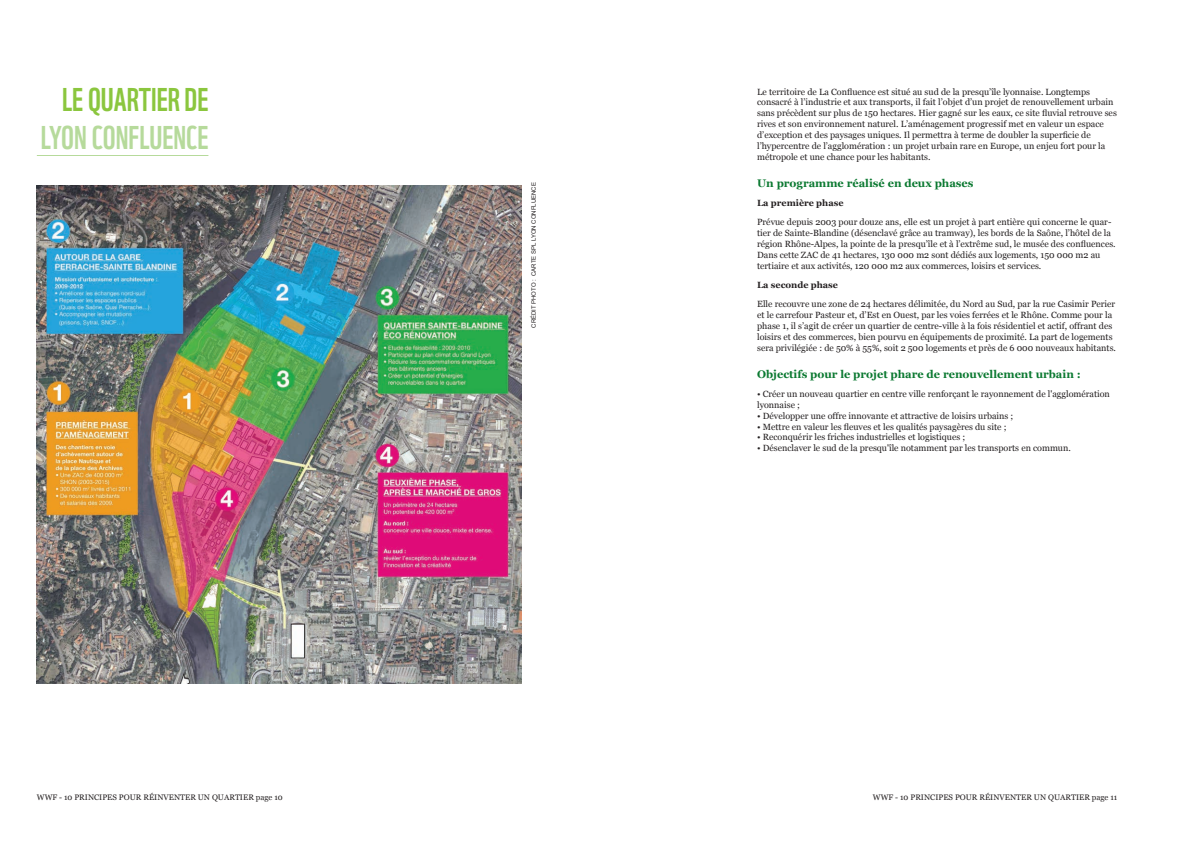
<style>
.page{position:relative;width:1191px;height:842px;background:#fff}
.page>*{position:absolute;margin:0;border:0;box-sizing:border-box;transform-origin:0 0}
.t1{font:32px "WWF";letter-spacing:-.01em;color:#b6da9b}
.t2{font:32px "WWF";color:#8bc63e}
.t3{font:700 11px "Georgia";color:#0b7931}
.t4{font:9px/10.8px "Georgia";color:#231f20}
.t5{font:700 9px "Georgia";color:#231f20}
.t6{font:8px "Georgia";color:#231f20}
.t7{font:6px "Arial";color:#231f20}
</style>
<div class="page">
<img style="left:37px;top:186px;width:485px;height:498px">
<hr style="left:37px;top:155px;width:171px;height:1px;background:#b6da9b">
<h1 class="t2" style="left:62px;top:74px;width:39px">LEQUARTIER</h1>
<h1 class="t2" style="left:184px;top:74px;width:24px">DE</h1>
<h1 class="t1" style="left:41px;top:113px;width:122px">LYON CONFLUENCE</h1>
<p class="t7" style="left:530px;top:328px;width:147px;rotate:-90deg">Crédit photo : Carte SPL Lyon Confluence</p>
<p class="t4" style="left:757px;top:86px;width:361px">Le territoire de La Confluence est situé au sud de la presqu’île lyonnaise. Longtemps consacré à l’industrie et aux transports, il fait l’objet d’un projet de renouvellement urbain sans précèdent sur plus de 150 hectares. Hier gagné sur les eaux, ce site fluvial retrouve ses rives et son environnement naturel. L’aménagement progressif met en valeur un espace d’exception et des paysages uniques. Il permettra à terme de doubler la superficie de l’hypercentre de l’agglomération : un projet urbain rare en Europe, un enjeu fort pour la métropole et une chance pour les habitants.</p>
<p class="t3" style="left:757px;top:176px;width:218px">Un programme réalisé en deux phases</p>
<p class="t5" style="left:757px;top:197px;width:88px">La première phase</p>
<p class="t4" style="left:757px;top:217px;width:360px">Prévue depuis 2003 pour douze ans, elle est un projet à part entière qui concerne le quar&shy;tier de Sainte-Blandine (désenclavé grâce au tramway), les bords de la Saône, l’hôtel de la région Rhône-Alpes, la pointe de la presqu’île et à l’extrême sud, le musée des confluences.<br>Dans cette ZAC de 41 hectares, 130 000 m2 sont dédiés aux logements, 150 000 m2 au tertiaire et aux activités, 120 000 m2 aux commerces, loisirs et services.</p>
<p class="t5" style="left:757px;top:279px;width:82px">La seconde phase</p>
<p class="t4" style="left:757px;top:299px;width:360px">Elle recouvre une zone de 24 hectares délimitée, du Nord au Sud, par la rue Casimir Perier et le carrefour Pasteur et, d’Est en Ouest, par les voies ferrées et le Rhône. Comme pour la phase 1, il s’agit de créer un quartier de centre-ville à la fois résidentiel et actif, offrant des loisirs et des commerces, bien pourvu en équipements de proximité. La part de logements sera privilégiée : de 50% à 55%, soit 2 500 logements et près de 6 000 nouveaux habitants.</p>
<p class="t3" style="left:757px;top:367px;width:325px">Objectifs pour le projet phare de renouvellement urbain :</p>
<p class="t4" style="left:757px;top:389px;width:354px">• Créer un nouveau quartier en centre ville renforçant le rayonnement de l'agglomération lyonnaise ;</p>
<p class="t4" style="left:757px;top:410px;width:258px">• Développer une offre innovante et attractive de loisirs urbains ;</p>
<p class="t4" style="left:757px;top:421px;width:251px">• Mettre en valeur les fleuves et les qualités paysagères du site ;</p>
<p class="t4" style="left:757px;top:432px;width:210px">• Reconquérir les friches industrielles et logistiques ;</p>
<p class="t4" style="left:757px;top:443px;width:315px">• Désenclaver le sud de la presqu'île notamment par les transports en commun.</p>
<p class="t6" style="left:37px;top:792px;width:247px">WWF - 10 Principes pour réinventer un quartier page 10</p>
<p class="t6" style="left:873px;top:792px;width:246px">WWF - 10 Principes pour réinventer un quartier page 11</p>
</div>
